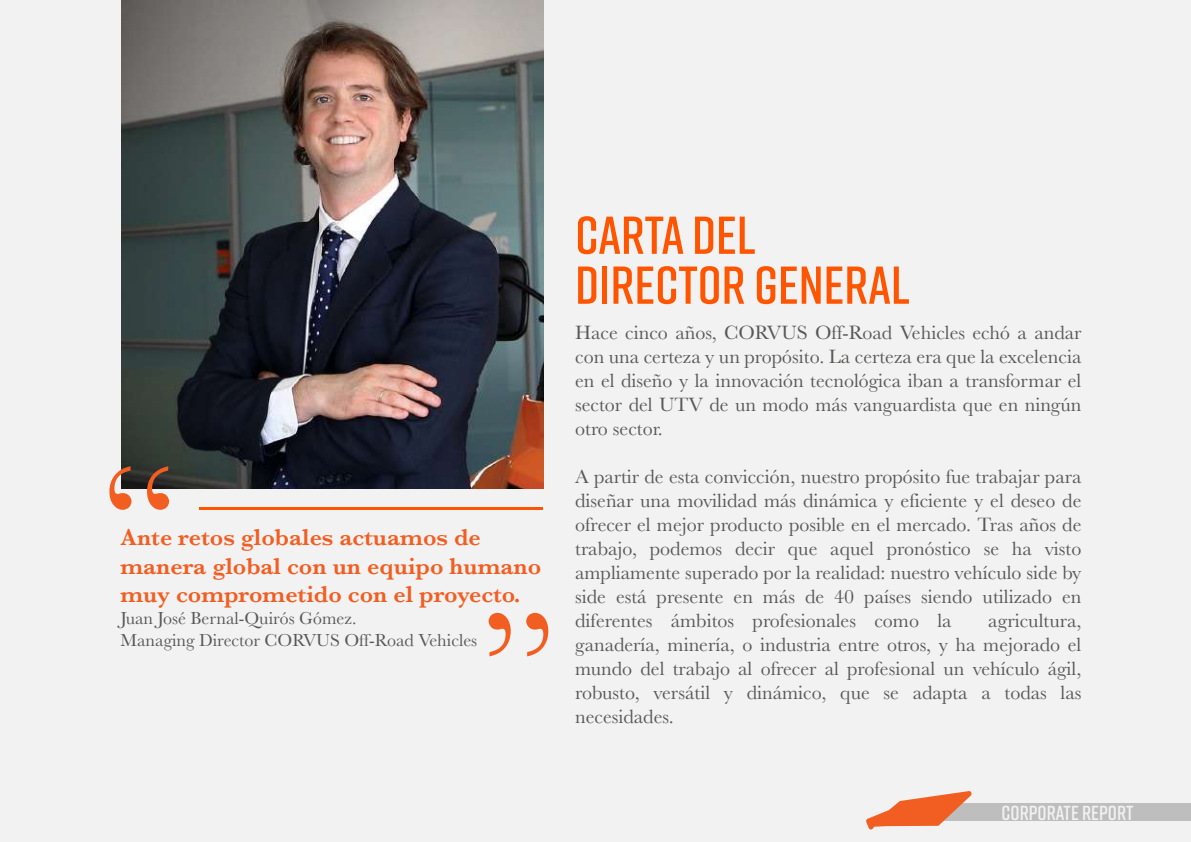
<style>
.page{position:relative;width:1191px;height:842px;background:#f2f2f2}
.page>*{position:absolute;margin:0;border:0;box-sizing:border-box;transform-origin:0 0}
.t1{font:170.4px "Baskerville";color:#f25e21}
.t2{font:600 53.2px/50px "Rift";color:#f50}
.t3{font:600 24px/28.8px "Baskerville";color:#f25e21}
.t4{font:600 20.2px "Rift";color:#f2f2f2}
.t5{font:20px/24px "Baskerville";color:#575756;text-align:justify}
.t6{font:18px/21.6px "Baskerville";color:#575756}
</style>
<div class="page">
<div style="left:942px;top:804px;width:249px;height:17px;background:#bebebe"></div>
<svg style="left:866px;top:791px;width:106px;height:39px"></svg>
<img style="left:121px;top:0;width:422px;height:488px">
<hr style="left:200px;top:507px;width:343px;height:3px;background:#f50">
<h1 class="t1" style="left:99px;top:416px;width:80px">“</h1>
<p class="t3" style="left:120px;top:522px;width:422px">Ante retos globales actuamos de manera global con un equipo humano muy comprometido con el proyecto.</p>
<p class="t6" style="left:120px;top:607px;width:358px">Juan José Bernal-Quirós Gómez.<br>Managing Director CORVUS Off-Road Vehicles</p>
<h1 class="t1" style="left:559px;top:707px;width:80px;rotate:-180deg">“</h1>
<h2 class="t2" style="left:575px;top:209px;width:336px">CARTA DEL<br>DIRECTOR GENERAL</h2>
<p class="t5" style="left:575px;top:321px;width:508px">Hace cinco años, CORVUS Off-Road Vehicles echó a andar con una certeza y un propósito. La certeza era que la excelencia en el diseño y la innovación tecnológica iban a transformar el sector del UTV de un modo más vanguardista que en ningún otro sector.</p>
<p class="t5" style="left:575px;top:465px;width:508px">A partir de esta convicción, nuestro propósito fue trabajar para diseñar una movilidad más dinámica y eficiente y el deseo de ofrecer el mejor producto posible en el mercado. Tras años de trabajo, podemos decir que aquel pronóstico se ha visto ampliamente superado por la realidad: nuestro vehículo side by side está presente en más de 40 países siendo utilizado en diferentes ámbitos profesionales como la</p>
<p class="t5" style="left:575px;top:609px;width:508px;text-indent:413px">agricultura, ganadería, minería, o industria entre otros, y ha mejorado el mundo del trabajo al ofrecer al profesional un vehículo ágil, robusto, versátil y dinámico, que se adapta a todas las necesidades.</p>
<p class="t4" style="left:1001px;top:798px;width:133px">CORPORATE REPORT</p>
</div>
